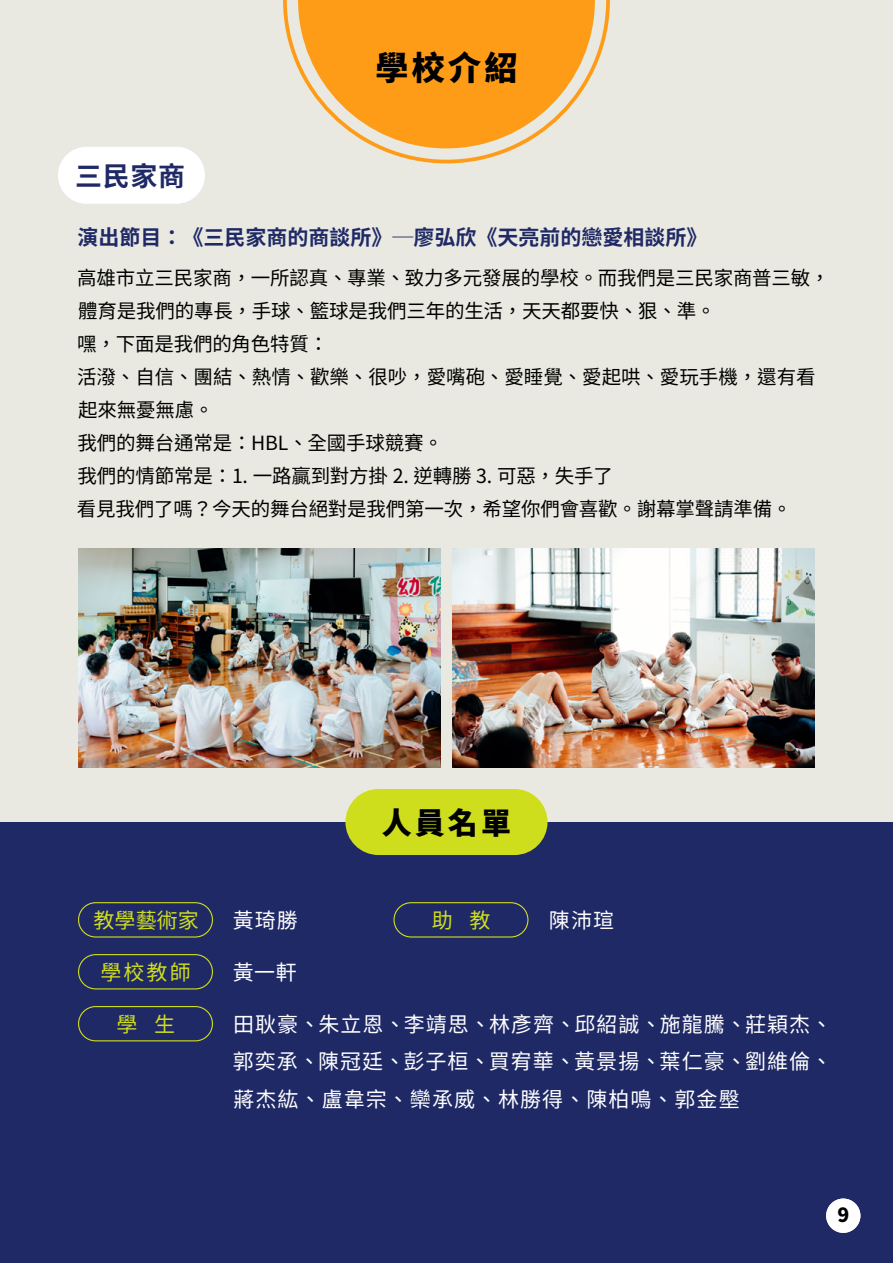
<style>
.page{position:relative;width:893px;height:1263px;background:#e9e9e1}
.page>*{position:absolute;margin:0;border:0;box-sizing:border-box;transform-origin:0 0}
.t1{font:900 33px "Noto Sans TC";color:#000}
.t2{font:900 30px "Noto Sans TC";color:#000}
.t3{font:700 27px "Noto Sans TC";color:#1f2966}
.t4{font:21px/37.5px "Noto Sans TC";letter-spacing:.05em;color:#fff;text-align:justify}
.t5{font:700 21px "Noto Sans TC";color:#1f2966}
.t6{font:21px "Noto Sans TC";color:#cfde1c}
.t7{font:19.5px/33px "Noto Sans TC";letter-spacing:-.01em;color:#000}
.t8{font:900 19.5px "Noto Sans TC";color:#000}
</style>
<div class="page">
<div style="left:0;top:822px;width:893px;height:441px;background:#1f2966"></div>
<svg style="left:283px;top:0;width:327px;height:164px"></svg>
<div style="left:345px;top:789px;width:202px;height:66px;background:#cfde1c;border-radius:33px"></div>
<div style="left:826px;top:1198px;width:34px;height:35px;background:#fff;border-radius:50%"></div>
<div style="left:78px;top:1006px;width:135px;height:35px;border:1px solid #cfde1c;border-radius:17px"></div>
<div style="left:78px;top:902px;width:135px;height:35px;border:1px solid #cfde1c;border-radius:17px"></div>
<div style="left:393px;top:902px;width:135px;height:35px;border:1px solid #cfde1c;border-radius:17px"></div>
<div style="left:78px;top:954px;width:135px;height:35px;border:1px solid #cfde1c;border-radius:17px"></div>
<img style="left:78px;top:549px;width:363px;height:218px">
<img style="left:452px;top:549px;width:363px;height:218px">
<div style="left:58px;top:147px;width:147px;height:57px;background:#fff;border-radius:28px"></div>
<h3 class="t3" style="left:75px;top:160px;width:112px">三民家商</h3>
<h1 class="t1" style="left:376px;top:50px;width:143px">學校介紹</h1>
<p class="t5" style="left:78px;top:225px;width:631px">演出節目：《三民家商的商談所》─廖弘欣《天亮前的戀愛相談所》</p>
<p class="t7" style="left:77px;top:262px;width:754px">高雄市立三民家商，一所認真、專業、致力多元發展的學校。而我們是三民家商普三敏，體育是我們的專長，手球、籃球是我們三年的生活，天天都要快、狠、準。<br>嘿，下面是我們的角色特質：<br>活潑、自信、團結、熱情、歡樂、很吵，愛嘴砲、愛睡覺、愛起哄、愛玩手機，還有看起來無憂無慮。<br>我們的舞台通常是：HBL、全國手球競賽。<br>我們的情節常是：1. 一路贏到對方掛 2. 逆轉勝 3. 可惡，失手了<br>看見我們了嗎？今天的舞台絕對是我們第一次，希望你們會喜歡。謝幕掌聲請準備。</p>
<p class="t6" style="left:94px;top:908px;width:106px">教學藝術家</p>
<p class="t6" style="left:100px;top:960px;width:92px">學校教師</p>
<p class="t6" style="left:116px;top:1012px;width:60px">學 生</p>
<h2 class="t2" style="left:382px;top:806px;width:130px">人員名單</h2>
<p class="t4" style="left:233px;top:902px;width:67px">黃琦勝</p>
<p class="t4" style="left:549px;top:902px;width:67px">陳沛瑄</p>
<p class="t4" style="left:233px;top:954px;width:66px">黃一軒</p>
<p class="t6" style="left:432px;top:908px;width:60px">助 教</p>
<p class="t4" style="left:233px;top:1006px;width:601px">田耿豪、朱立恩、李靖思、林彥齊、邱紹誠、施龍騰、莊穎杰、郭奕承、陳冠廷、彭子桓、買宥華、黃景揚、葉仁豪、劉維倫、蔣杰紘、盧韋宗、欒承威、林勝得、陳柏鳴、郭金壂</p>
<p class="t8" style="left:837px;top:1204px;width:13px">9</p>
</div>
